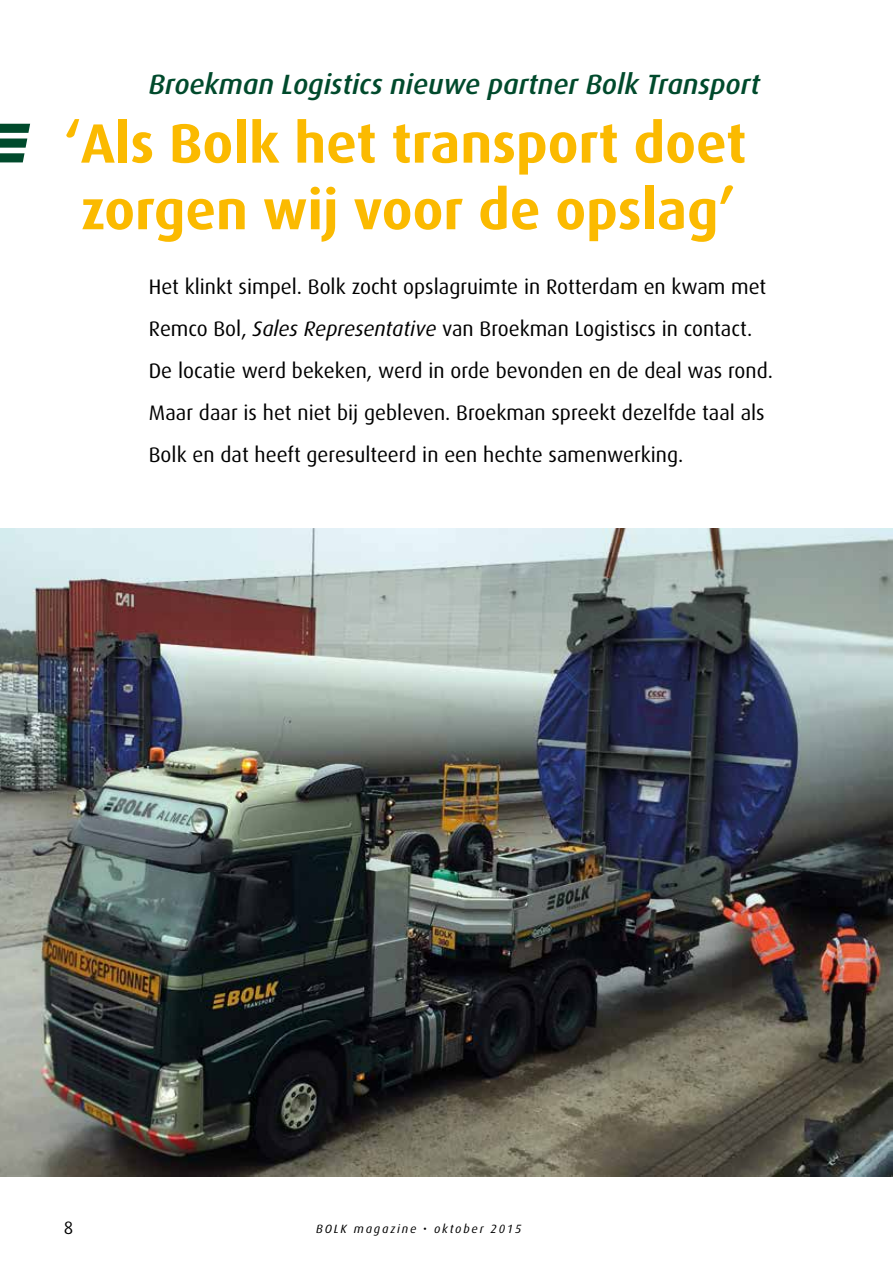
<style>
.page{position:relative;width:893px;height:1263px;background:#fff}
.page>*{position:absolute;margin:0;border:0;box-sizing:border-box;transform-origin:0 0}
.t1{font:700 55.5px/66.6px "Dax";color:#fbba00;text-align:center}
.t2{font:italic 500 27.9px "Dax";color:#004a2c}
.t3{font:21px/42px "Dax";color:#000}
.t4{font:18px "Dax";color:#000}
.t5{font:italic 12px "Dax";letter-spacing:.15em;color:#000}
.s1{font-style:italic}
.s2{font-style:normal}
</style>
<div class="page">
<img style="left:0;top:528px;width:893px;height:648px">
<svg style="left:0;top:139px;width:27px;height:23px"></svg>
<svg style="left:0;top:124px;width:30px;height:9px"></svg>
<h2 class="t2" style="left:149px;top:69px;width:613px">Broekman Logistics nieuwe partner Bolk Transport</h2>
<h1 class="t1" style="left:64px;top:111px;width:684px">‘Als Bolk het transport doet zorgen wij voor de opslag’</h1>
<p class="t3" style="left:149px;top:266px;width:626px">Het klinkt simpel. Bolk zocht opslagruimte in Rotterdam en kwam met Remco Bol, <span class="s1">Sales Representative</span> van Broekman Logistiscs in contact.<br>De locatie werd bekeken, werd in orde bevonden en de deal was rond.<br>Maar daar is het niet bij gebleven. Broekman spreekt dezelfde taal als Bolk en dat heeft geresulteerd in een hechte samenwerking.</p>
<p class="t4" style="left:64px;top:1218px;width:11px">8</p>
<p class="t5" style="left:316px;top:1222px;width:207px">BOLK magazine <span class="s2">•</span> oktober 2015</p>
</div>
